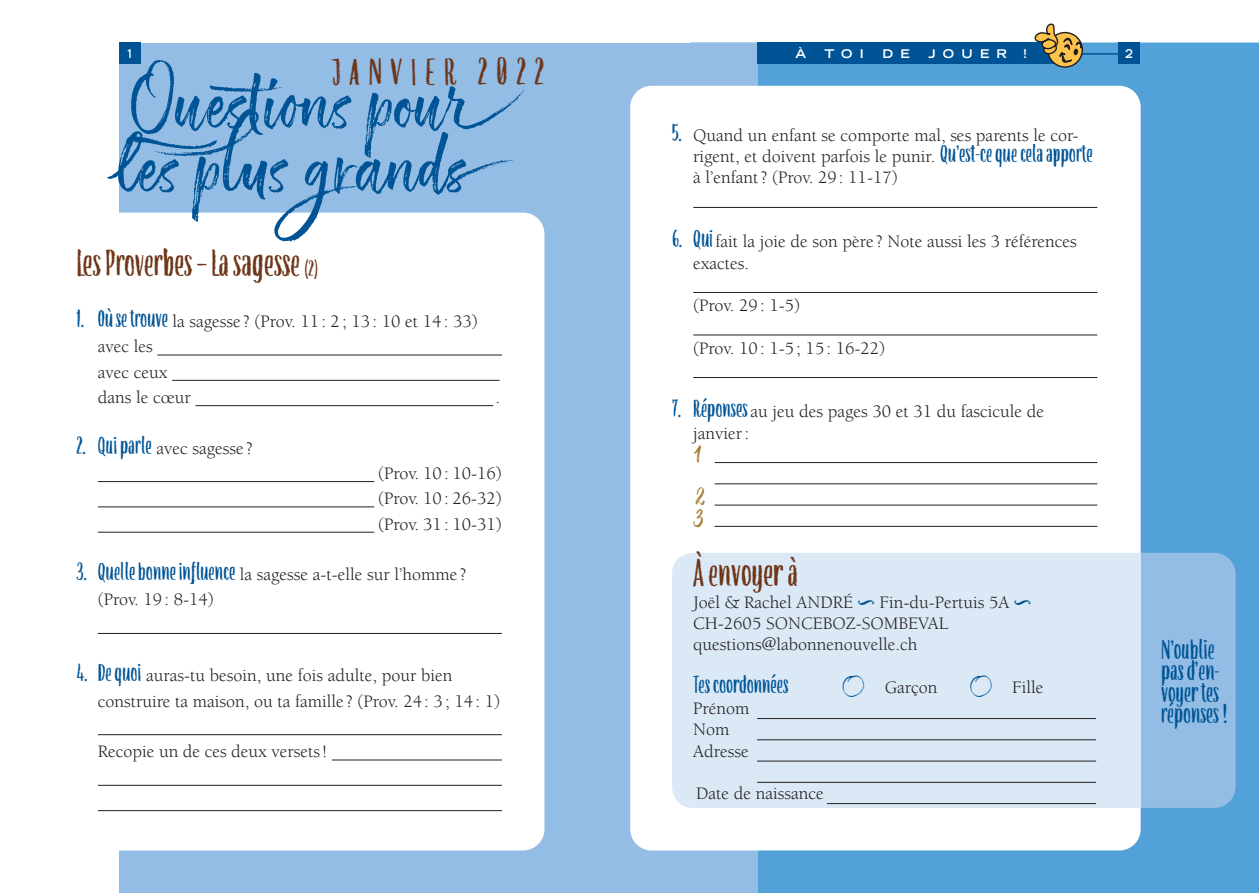
<style>
.page{position:relative;width:1259px;height:893px;background:#fff}
.page>*{position:absolute;margin:0;border:0;box-sizing:border-box;transform-origin:0 0}
.t1{font:72px/63.8px "ATS Script";color:#005495}
.H3_Titre_3e_niveau{font:condensed 42px "ATS Cond";color:#6e3518}
.H3_Titre_3e_niveau-2{font:condensed 42px "ATS Cond";letter-spacing:.2em;color:#6e3518}
.t2{font:condensed 30px/21.3px "ATS Cond";color:#005495}
.t3{font:condensed 27px "ATS Cond";color:#005495}
.t4{font:27px "ATS Script";color:#a67a2f}
.T1_Texte{font:18px/21.3px "Berkeley";color:#231f20}
.t5{font:700 expanded 12px "Trade Gothic LT Std";letter-spacing:.6em;color:#fff}
.t6{font:700 expanded 12px "Trade Gothic LT Std";letter-spacing:.6em;color:#fff;scale:.85 1}
.s1{font-family:"ATS Cond";font-stretch:condensed;font-size:27px;color:#005495}
.s2{font-size:24px}
.s3{font-family:"ATS Extras";font-size:22.5px;color:#005495}
</style>
<div class="page">
<div style="left:757px;top:43px;width:502px;height:850px;background:#52a1d8"></div>
<div style="left:119px;top:43px;width:638px;height:850px;background:#93bde5"></div>
<div style="left:672px;top:553px;width:563px;height:255px;background:#93bde5;border-radius:21px"></div>
<div style="left:630px;top:86px;width:510px;height:764px;background:#fff;border-radius:21px"></div>
<div style="left:34px;top:213px;width:510px;height:637px;background:#fff;border-radius:21px"></div>
<div style="left:672px;top:553px;width:468px;height:255px;background:#dbe9f6"></div>
<hr style="left:757px;top:718px;width:339px;height:1px;background:#231f20">
<hr style="left:757px;top:739px;width:339px;height:1px;background:#231f20">
<hr style="left:757px;top:761px;width:339px;height:1px;background:#231f20">
<hr style="left:757px;top:782px;width:339px;height:1px;background:#231f20">
<hr style="left:827px;top:803px;width:269px;height:1px;background:#231f20">
<hr style="left:693px;top:207px;width:404px;height:1px;background:#231f20">
<hr style="left:693px;top:292px;width:404px;height:1px;background:#231f20">
<hr style="left:693px;top:335px;width:404px;height:1px;background:#231f20">
<hr style="left:693px;top:377px;width:404px;height:1px;background:#231f20">
<hr style="left:714px;top:462px;width:383px;height:1px;background:#231f20">
<hr style="left:714px;top:483px;width:383px;height:1px;background:#231f20">
<hr style="left:714px;top:505px;width:383px;height:1px;background:#231f20">
<hr style="left:714px;top:526px;width:383px;height:1px;background:#231f20">
<hr style="left:157px;top:355px;width:345px;height:1px;background:#231f20">
<hr style="left:172px;top:380px;width:328px;height:1px;background:#231f20">
<hr style="left:195px;top:405px;width:298px;height:1px;background:#231f20">
<hr style="left:98px;top:481px;width:276px;height:1px;background:#231f20">
<hr style="left:98px;top:507px;width:276px;height:1px;background:#231f20">
<hr style="left:98px;top:532px;width:276px;height:1px;background:#231f20">
<hr style="left:98px;top:633px;width:404px;height:1px;background:#231f20">
<hr style="left:98px;top:734px;width:404px;height:1px;background:#231f20">
<hr style="left:332px;top:760px;width:170px;height:1px;background:#231f20">
<hr style="left:98px;top:785px;width:404px;height:1px;background:#231f20">
<hr style="left:98px;top:810px;width:404px;height:1px;background:#231f20">
<hr style="left:757px;top:53px;width:383px;height:2px;background:#005495">
<div style="left:757px;top:43px;width:308px;height:21px;background:#005495"></div>
<div style="left:1118px;top:43px;width:22px;height:21px;background:#005495"></div>
<div style="left:119px;top:43px;width:21px;height:21px;background:#005495"></div>
<svg style="left:1033px;top:23px;width:50px;height:49px"></svg>
<p class="t6" style="left:126px;top:46px;width:10px">1</p>
<p class="t5" style="left:795px;top:46px;width:12px">À</p>
<p class="t5" style="left:824px;top:46px;width:41px">TOI</p>
<p class="t5" style="left:882px;top:46px;width:29px">D E</p>
<p class="t5" style="left:928px;top:46px;width:80px">JOUER</p>
<p class="t5" style="left:1023px;top:46px;width:5px">!</p>
<p class="t6" style="left:1125px;top:46px;width:10px">2</p>
<h2 class="H3_Titre_3e_niveau-2" style="left:332px;top:48px;width:214px">JANVIER 2022</h2>
<h1 class="t1" style="left:119px;top:71px;width:409px">Questions pour les plus grands</h1>
<p class="T1_Texte" style="left:693px;top:125px;width:401px;text-indent:-21px"><span class="s1">5.</span> Quand un enfant se comporte mal, ses parents le cor&shy;rigent, et doivent parfois le punir. <span class="s1">Qu’est-ce que cela apporte </span>à l’enfant? (Prov. 29: 11-17)</p>
<p class="T1_Texte" style="left:693px;top:231px;width:385px;text-indent:-21px"><span class="s1">6. Qui</span> fait la joie de son père ? Note aussi les 3 références exactes.</p>
<p class="T1_Texte" style="left:693px;top:295px;width:108px">(Prov. 29: 1-5)</p>
<p class="T1_Texte" style="left:693px;top:338px;width:193px">(Prov. 10: 1-5; 15: 16-22)</p>
<p class="H3_Titre_3e_niveau" style="left:77px;top:240px;width:243px">Les Proverbes – La sagesse <span class="s2">(2)</span></p>
<p class="T1_Texte" style="left:77px;top:311px;width:403px"><span class="s1">1. Où se trouve</span> la sagesse ? (Prov. 11: 2; 13: 10 et 14: 33)</p>
<p class="T1_Texte" style="left:98px;top:336px;width:56px">avec les</p>
<p class="T1_Texte" style="left:98px;top:362px;width:71px">avec ceux</p>
<p class="T1_Texte" style="left:98px;top:387px;width:94px">dans le cœur</p>
<p class="T1_Texte" style="left:495px;top:387px;width:6px">.</p>
<p class="T1_Texte" style="left:77px;top:438px;width:178px"><span class="s1">2. Qui parle</span> avec sagesse ?</p>
<p class="T1_Texte" style="left:378px;top:463px;width:125px">(Prov. 10: 10-16)</p>
<p class="T1_Texte" style="left:378px;top:488px;width:125px">(Prov. 10: 26-32)</p>
<p class="T1_Texte" style="left:378px;top:514px;width:125px">(Prov. 31: 10-31)</p>
<p class="T1_Texte" style="left:98px;top:562px;width:370px;line-height:25.3px;text-indent:-21px"><span class="s1">3. Quelle bonne influence</span> la sagesse a-t-elle sur l’homme ? (Prov. 19: 8-14)</p>
<p class="T1_Texte" style="left:693px;top:401px;width:352px;text-indent:-21px"><span class="s1">7. Réponses</span> au jeu des pages 30 et 31 du fascicule de janvier:</p>
<p class="t4" style="left:693px;top:438px;width:11px">1</p>
<p class="t4" style="left:693px;top:480px;width:16px">2</p>
<p class="t4" style="left:693px;top:502px;width:15px">3</p>
<h2 class="H3_Titre_3e_niveau" style="left:693px;top:550px;width:106px">À envoyer à</h2>
<p class="T1_Texte" style="left:693px;top:592px;width:339px">Joël &amp; Rachel ANDRÉ <sup>…</sup> Fin-du-Pertuis 5A <sup>…<br></sup>CH-2605 SONCEBOZ-SOMBEVAL questions@labonnenouvelle.ch</p>
<h3 class="t3" style="left:693px;top:669px;width:97px">Tes coordonnées</h3>
<p class="T1_Texte" style="left:842px;top:677px;width:97px"><span class="s3">£</span> Garçon</p>
<p class="T1_Texte" style="left:969px;top:677px;width:75px"><span class="s3">£</span> Fille</p>
<p class="T1_Texte" style="left:693px;top:698px;width:58px">Prénom<br>Nom<br>Adresse</p>
<p class="T1_Texte" style="left:696px;top:783px;width:129px">Date de naissance</p>
<p class="T1_Texte" style="left:98px;top:663px;width:404px;line-height:25.3px;text-indent:-21px"><span class="s1">4. De quoi</span> auras-tu besoin, une fois adulte, pour bien construire ta maison, ou ta famille ? (Prov. 24: 3; 14: 1)</p>
<p class="T1_Texte" style="left:98px;top:741px;width:231px">Recopie un de ces deux versets!</p>
<h3 class="t2" style="left:1161px;top:639px;width:68px">N’oublie pas d’en&shy;voyer tes réponses !</h3>
</div>
